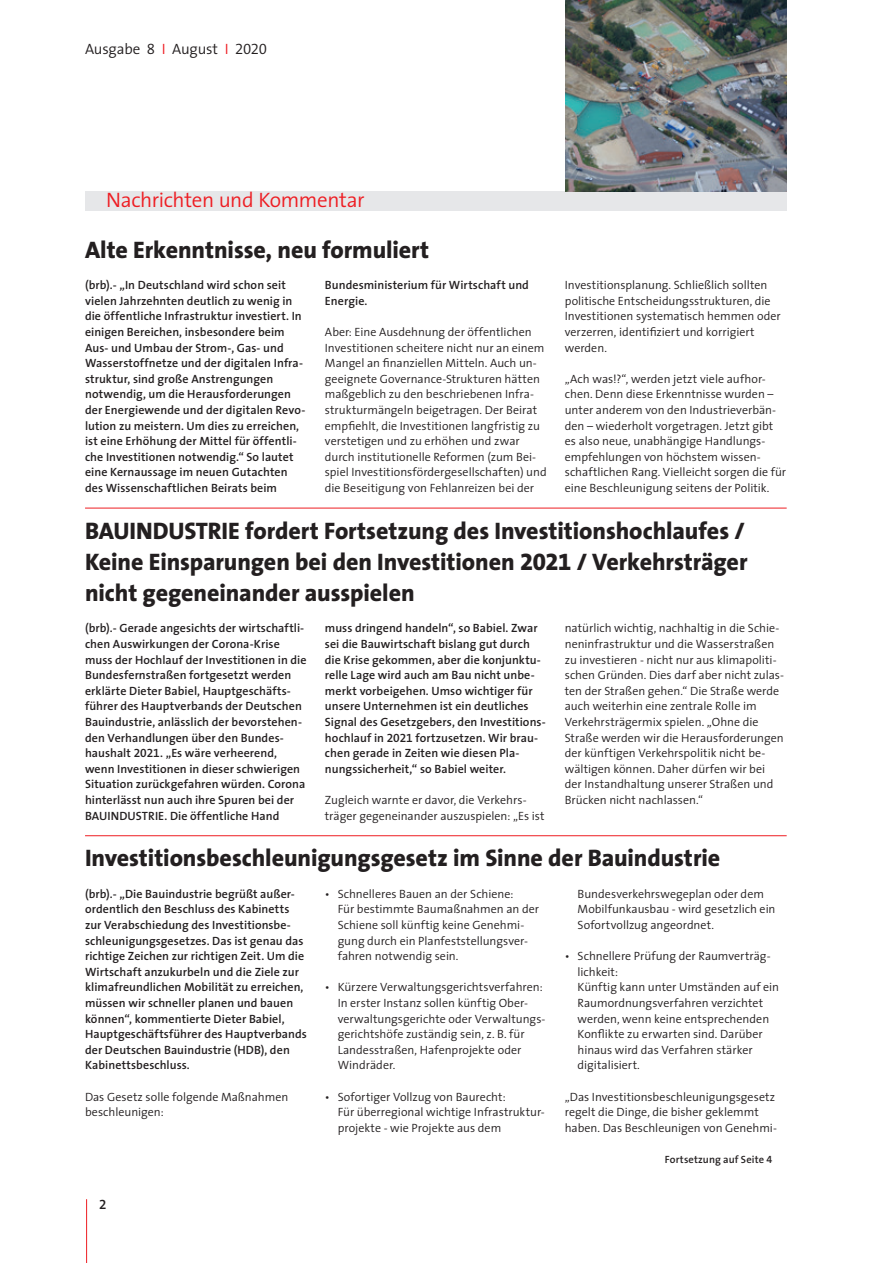
<style>
.page{position:relative;width:893px;height:1263px;background:#fff}
.page>*{position:absolute;margin:0;border:0;box-sizing:border-box;transform-origin:0 0}
.Überschrift{font:800 24px/31.2px "LBS Thesis";letter-spacing:-.005em;color:#231f20;text-align:justify}
.Subtitel{font:300 21px "LBS Thesis";letter-spacing:-.02em;color:#ee1d23}
.Zeile_links{font:300 15px "LBS Thesis";letter-spacing:-.015em;color:#231f20}
.t1{font:600 13.5px "LBS Thesis";color:#231f20}
.Fliesstext{font:300 12px/15.6px "LBS Thesis";color:#231f20}
.Fliesstext-2{font:600 12px/15.6px "LBS Thesis";letter-spacing:.005em;color:#231f20}
.Fortsetzung_Titel{font:600 10.5px "LBS Thesis";letter-spacing:.015em;color:#231f20}
.s1{color:#ee1d23}
</style>
<div class="page">
<hr style="left:86px;top:1199px;width:1px;height:64px;background:#ee1d23">
<div style="left:85px;top:191px;width:702px;height:19px;background:#e6e7e9"></div>
<img style="left:566px;top:0;width:221px;height:191px">
<hr style="left:85px;top:508px;width:702px;height:1px;background:#ee1d23">
<hr style="left:85px;top:835px;width:702px;height:1px;background:#ee1d23">
<p class="Zeile_links" style="left:85px;top:36px;width:183px">Ausgabe 8 <span class="s1">I</span> August <span class="s1">I</span> 2020</p>
<p class="Subtitel" style="left:106px;top:183px;width:260px">Nachrichten und Kommentar</p>
<p class="Überschrift" style="left:85px;top:234px;width:346px">Alte Erkenntnisse, neu formuliert</p>
<p class="Fliesstext-2" style="left:85px;top:277px;width:222px">(brb).- „In Deutschland wird schon seit vielen Jahrzehnten deutlich zu wenig in die öffentliche Infrastruktur investiert. In einigen Bereichen, insbesondere beim Aus- und Umbau der Strom-, Gas- und Wasserstoffnetze und der digitalen Infra&shy;struktur, sind große Anstrengungen notwendig, um die Herausforderungen der Energiewende und der digitalen Revo&shy;lution zu meistern. Um dies zu erreichen, ist eine Erhöhung der Mittel fü r öffentli&shy;che Investitionen notwendig.“ So lautet eine Kernaussage im neuen Gutachten des Wissenschaftlichen Beirats beim</p>
<p class="Fliesstext-2" style="left:325px;top:277px;width:206px">Bundesministerium für Wirtschaft und<br>Energie.</p>
<p class="Fliesstext" style="left:565px;top:277px;width:217px">Investitionsplanung. Schließlich sollten politische Entscheidungsstrukturen, die Investitionen systematisch hemmen oder verzerren, identifiziert und korrigiert werden.</p>
<p class="Fliesstext" style="left:565px;top:371px;width:223px">„Ach was!?“, werden jetzt viele aufhor&shy;chen. Denn diese Erkenntnisse wurden – unter anderem von den Industrieverbän&shy;den – wiederholt vorgetragen. Jetzt gibt es also neue, unabhängige Handlungs&shy;empfehlungen von höchstem wissen&shy;schaftlichen Rang. Vielleicht sorgen die für eine Beschleunigung seitens der Politik.</p>
<p class="Überschrift" style="left:85px;top:515px;width:664px">BAUINDUSTRIE fordert Fortsetzung des Investitionshochlaufes / Keine Einsparungen bei den Investitionen 2021 / Verkehrsträger nicht gegeneinander ausspielen</p>
<p class="Fliesstext-2" style="left:85px;top:620px;width:223px">(brb).- Gerade angesichts der wirtschaftli&shy;chen Auswirkungen der Corona-Krise muss der Hochlauf der Investitionen in die Bundesfernstraßen fortgesetzt werden erklärte Dieter Babiel, Hauptgeschäfts&shy;führer des Hauptverbands der Deutschen Bauindustrie, anlässlich der bevorstehen&shy;den Verhandlungen über den Bundes&shy;haushalt 2021. „Es wäre verheerend, wenn Investitionen in dieser schwierigen Situation -zurückgefahren würden. Corona hinterlässt nun auch ihre Spuren bei der BAUINDUSTRIE. Die öffentliche Hand</p>
<p class="Fliesstext-2" style="left:325px;top:620px;width:222px">muss dringend handeln“, so Babiel. Zwar sei die Bauwirtschaft bislang gut durch die Krise gekommen, aber die konjunktu&shy;relle Lage wird auch am Bau nicht unbe&shy;merkt vorbeigehen. Umso wichtiger für unsere Unternehmen ist ein deutliches Signal des Gesetzgebers, den Investitions&shy;hochlauf in 2021 fortzusetzen. Wir brau&shy;chen gerade in Zeiten wie diesen Pla&shy;nungssicherheit,“ so Babiel weiter.</p>
<p class="Fliesstext" style="left:325px;top:324px;width:223px">Aber: Eine Ausdehnung der öffentlichen Investitionen scheitere nicht nur an einem Mangel an finanziellen Mitteln. Auch un&shy;geeignete Governance-Strukturen hätten maßgeblich zu den beschriebenen Infra&shy;strukturmängeln beigetragen. Der Beirat empfiehlt, die Investitionen langfristig zu verstetigen und zu erhöhen und zwar durch institutionelle Reformen (zum Bei&shy;spiel Investitionsfördergesellschaften) und die Beseitigung von Fehlanreizen bei der</p>
<p class="Fliesstext" style="left:565px;top:620px;width:221px">natürlich wichtig, nachhaltig in die Schie&shy;neninfrastruktur und die Wasserstraßen zu investieren - nicht nur aus klimapoliti&shy;schen Gründen. Dies darf aber nicht zulas&shy;ten der Straßen gehen.“ Die Straße werde auch weiterhin eine zentrale Rolle im Verkehrsträgermix spielen. „Ohne die Straße werden wir die Herausforderungen der künftigen Verkehrspolitik nicht be&shy;wältigen können. Daher dürfen wir bei der Instandhaltung unserer Straßen und Brücken nicht nachlassen.“</p>
<p class="Fliesstext" style="left:325px;top:792px;width:221px">Zugleich warnte er davor, die Verkehrs&shy;träger gegeneinander auszuspielen: „Es ist</p>
<p class="Überschrift" style="left:85px;top:842px;width:637px">Investitionsbeschleunigungsgesetz im Sinne der Bauindustrie</p>
<p class="Fliesstext-2" style="left:85px;top:885px;width:223px">(brb).- „Die Bauindustrie begrüßt außer&shy;ordentlich den Beschluss des Kabinetts zur Verabschiedung des Investitionsbe&shy;schleunigungsgesetzes. Das ist genau das richtige Zeichen zur richtigen Zeit. Um die Wirtschaft anzukurbeln und die Ziele zur klimafreundlichen Mobilität zu erreichen, müssen wir schneller planen und bauen können“, kommentierte Dieter -Babiel, Hauptgeschäftsführer des Hauptverbands der Deutschen Bauindustrie (HDB), den Kabinettsbeschluss.</p>
<p class="Fliesstext" style="left:85px;top:1088px;width:205px">Das Gesetz solle folgende Maßnahmen beschleunigen:</p>
<p class="Fliesstext" style="left:338px;top:885px;width:203px;text-indent:-13px">• Schnelleres Bauen an der Schiene:<br>Für bestimmte Baumaßnahmen an der Schiene soll künftig keine Genehmi&shy;gung durch ein Planfeststellungsver&shy;fahren notwendig sein.</p>
<p class="Fliesstext" style="left:338px;top:979px;width:209px;text-indent:-13px">• Kürzere Verwaltungsgerichtsverfahren:<br>In erster Instanz sollen künftig Ober&shy;verwaltungsgerichte oder Verwaltungs&shy;gerichtshöfe zuständig sein, z. B. für Landesstraßen, Hafenprojekte oder Windräder.</p>
<p class="Fliesstext" style="left:338px;top:1088px;width:209px;text-indent:-13px">• Sofortiger Vollzug von Baurecht:<br>Für überregional wichtige Infrastruktur&shy;projekte - wie Projekte aus dem</p>
<p class="Fliesstext" style="left:578px;top:885px;width:199px">Bundesverkehrswegeplan oder dem<br>Mobilfunkausbau - wird gesetzlich ein<br>Sofortvollzug angeordnet.</p>
<p class="Fliesstext" style="left:578px;top:948px;width:203px;text-indent:-13px">• Schnellere Prüfung der Raumverträg&shy;lichkeit:<br>Künftig kann unter Umständen auf ein<br>Raumordnungsverfahren verzichtet werden, wenn keine entsprechenden<br>Konflikte zu erwarten sind. Darüber hinaus wird das Verfahren stärker digitalisiert.</p>
<p class="Fliesstext" style="left:565px;top:1088px;width:214px">„Das Investitionsbeschleunigungsgesetz regelt die Dinge, die bisher geklemmt haben. Das Beschleunigen von Genehmi-</p>
<p class="Fortsetzung_Titel" style="left:665px;top:1151px;width:109px">Fortsetzung auf Seite 4</p>
<p class="t1" style="left:99px;top:1193px;width:9px">2</p>
</div>
